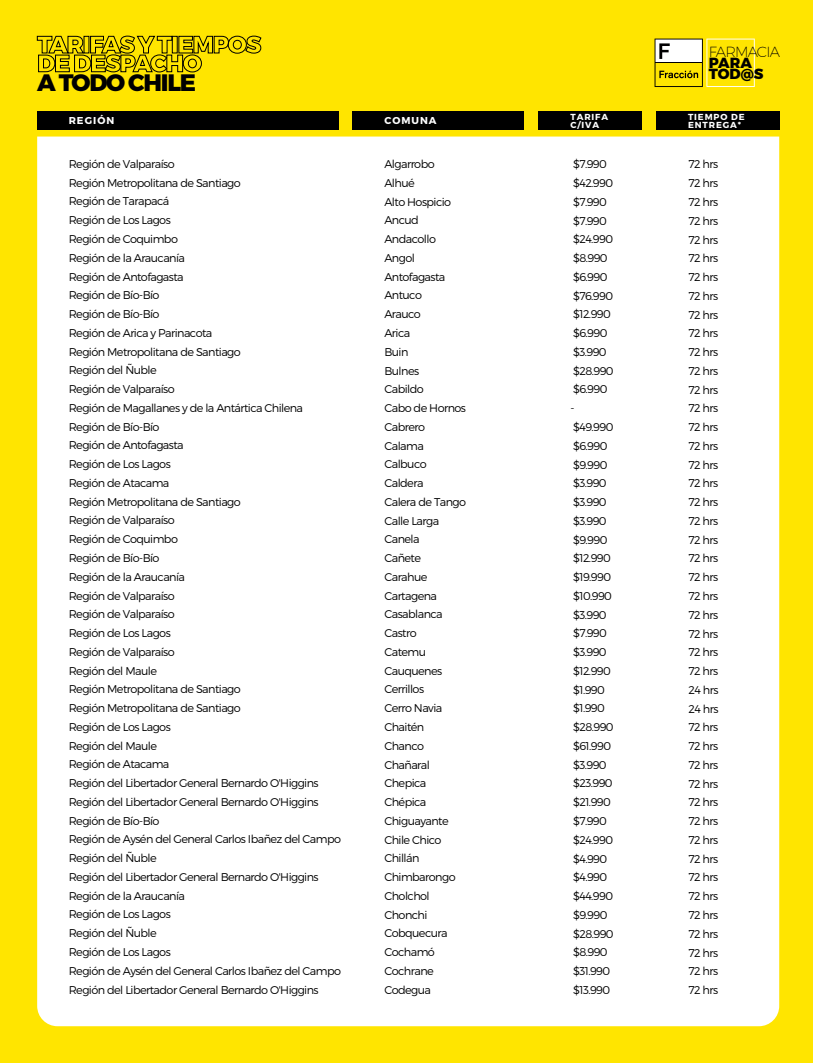
<style>
.page{position:relative;width:813px;height:1063px;background:#fff}
.page>*{position:absolute;margin:0;border:0;box-sizing:border-box;transform-origin:0 0}
.t1{font:23.75px "Trueno Ex Bd";letter-spacing:-.05em;color:#000}
.t2{font:14.62px/11px "Trueno Ex Bd";color:#000}
.t3{font:14.62px "Trueno Ult Lt";letter-spacing:-.055em;color:#000}
.t4{font:11.25px/18.8px "Trueno Lt";letter-spacing:-.05em;color:#000}
.t5{font:10px "Trueno Bd";letter-spacing:.1em;color:#fff}
.t6{font:8.75px/7.5px "Trueno Bd";letter-spacing:.1em;color:#fff}
</style>
<div class="page">
<div style="left:0;top:0;width:812px;height:1062px;background:#ffe500"></div>
<div style="left:37px;top:136px;width:742px;height:890px;background:#fff"></div>
<svg style="left:37px;top:35px;width:225px;height:38px"></svg>
<svg style="left:654px;top:39px;width:100px;height:48px"></svg>
<div style="left:37px;top:112px;width:301px;height:18px;background:#000"></div>
<div style="left:352px;top:112px;width:172px;height:18px;background:#000"></div>
<div style="left:538px;top:112px;width:103px;height:18px;background:#000"></div>
<div style="left:655px;top:112px;width:124px;height:18px;background:#000"></div>
<h1 class="t1" style="left:37px;top:67px;width:160px">A TODO CHILE</h1>
<p class="t3" style="left:709px;top:43px;width:72px">FARMACIA</p>
<p class="t2" style="left:709px;top:58px;width:56px">PARA<br>TOD@S</p>
<p class="t5" style="left:69px;top:114px;width:47px">REGIÓN</p>
<p class="t5" style="left:384px;top:114px;width:54px">COMUNA</p>
<p class="t6" style="left:570px;top:113px;width:39px">TARIFA<br>C/IVA</p>
<p class="t6" style="left:688px;top:113px;width:58px">TIEMPO DE<br>ENTREGA*</p>
<p class="t4" style="left:69px;top:154px;width:274px">Región de Valparaíso<br>Región Metropolitana de Santiago<br>Región de Tarapacá<br>Región de Los Lagos<br>Región de Coquimbo<br>Región de la Araucanía<br>Región de Antofagasta<br>Región de Bío-Bío<br>Región de Bío-Bío<br>Región de Arica y Parinacota<br>Región Metropolitana de Santiago<br>Región del Ñuble<br>Región de Valparaíso<br>Región de Magallanes y de la Antártica Chilena<br>Región de Bío-Bío<br>Región de Antofagasta<br>Región de Los Lagos<br>Región de Atacama<br>Región Metropolitana de Santiago<br>Región de Valparaíso<br>Región de Coquimbo<br>Región de Bío-Bío<br>Región de la Araucanía<br>Región de Valparaíso<br>Región de Valparaíso<br>Región de Los Lagos<br>Región de Valparaíso<br>Región del Maule<br>Región Metropolitana de Santiago<br>Región Metropolitana de Santiago<br>Región de Los Lagos<br>Región del Maule<br>Región de Atacama<br>Región del Libertador General Bernardo O'Higgins<br>Región del Libertador General Bernardo O'Higgins<br>Región de Bío-Bío<br>Región de Aysén del General Carlos Ibañez del Campo<br>Región del Ñuble<br>Región del Libertador General Bernardo O'Higgins<br>Región de la Araucanía<br>Región de Los Lagos<br>Región del Ñuble<br>Región de Los Lagos<br>Región de Aysén del General Carlos Ibañez del Campo<br>Región del Libertador General Bernardo O'Higgins</p>
<p class="t4" style="left:384px;top:155px;width:83px">Algarrobo<br>Alhué<br>Alto Hospicio<br>Ancud<br>Andacollo<br>Angol<br>Antofagasta<br>Antuco<br>Arauco<br>Arica<br>Buin<br>Bulnes<br>Cabildo<br>Cabo de Hornos<br>Cabrero<br>Calama<br>Calbuco<br>Caldera<br>Calera de Tango<br>Calle Larga<br>Canela<br>Cañete<br>Carahue<br>Cartagena<br>Casablanca<br>Castro<br>Catemu<br>Cauquenes<br>Cerrillos<br>Cerro Navia<br>Chaitén<br>Chanco<br>Chañaral<br>Chepica<br>Chépica<br>Chiguayante<br>Chile Chico<br>Chillán<br>Chimbarongo<br>Cholchol<br>Chonchi<br>Cobquecura<br>Cochamó<br>Cochrane<br>Codegua</p>
<p class="t4" style="left:570px;top:155px;width:45px">$7.990 $42.990 $7.990 $7.990 $24.990 $8.990 $6.990 $76.990 $12.990 $6.990 $3.990 $28.990 $6.990<br>- $49.990 $6.990 $9.990 $3.990 $3.990 $3.990 $9.990 $12.990 $19.990 $10.990 $3.990 $7.990 $3.990 $12.990 $1.990 $1.990 $28.990 $61.990 $3.990 $23.990 $21.990 $7.990 $24.990 $4.990 $4.990 $44.990 $9.990 $28.990 $8.990 $31.990 $13.990</p>
<p class="t4" style="left:688px;top:155px;width:32px;text-align:justify">72 hrs 72 hrs 72 hrs 72 hrs 72 hrs 72 hrs 72 hrs 72 hrs 72 hrs 72 hrs 72 hrs 72 hrs 72 hrs 72 hrs 72 hrs 72 hrs 72 hrs 72 hrs 72 hrs 72 hrs 72 hrs 72 hrs 72 hrs 72 hrs 72 hrs 72 hrs 72 hrs 72 hrs 24 hrs 24 hrs 72 hrs 72 hrs 72 hrs 72 hrs 72 hrs 72 hrs 72 hrs 72 hrs 72 hrs 72 hrs 72 hrs 72 hrs 72 hrs 72 hrs 72 hrs</p>
</div>
